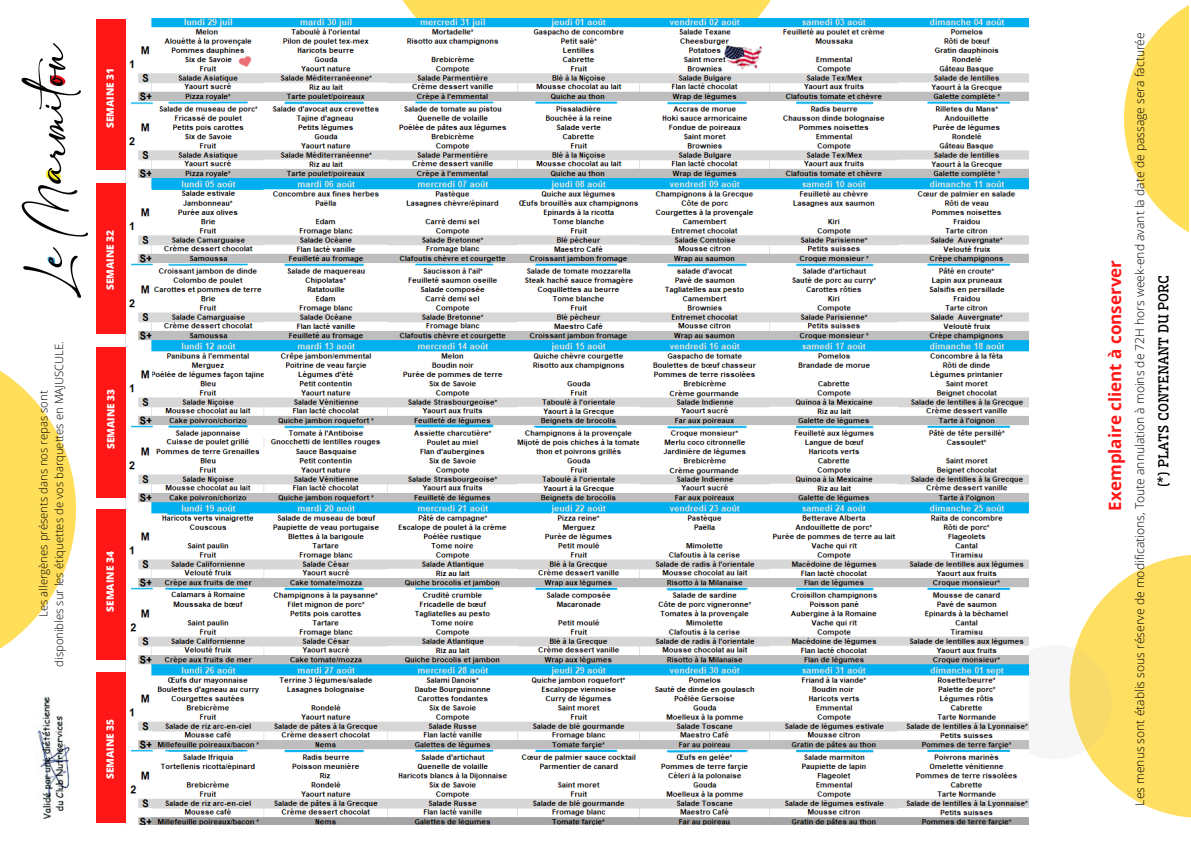
<style>
.page{position:relative;width:1191px;height:843px;background:#fff}
.page>*{position:absolute;margin:0;border:0;box-sizing:border-box;transform-origin:0 0}
.t1{font:700 17px "Open Sans";color:#ff1616}
.t2{font:13.4px "Wellfleet";color:#000}
.t3{font:800 13px "Open Sans";color:#fff}
.t4{font:300 12.1px "Open Sans";color:#000}
.t5{font:300 11.3px/15.5px "Open Sans";color:#000;text-align:center}
.t6{font:800 10px "Open Sans";color:#fff}
</style>
<div class="page">
<svg style="left:0;top:370px;width:76px;height:279px"></svg>
<div style="left:402px;top:0;width:369px;height:18px;background:#ffde59"></div>
<img style="left:21px;top:43px;width:66px;height:255px">
<svg style="left:1076px;top:555px;width:114px;height:262px;fill:#ffdf61"></svg>
<svg style="left:1028px;top:644px;width:83px;height:115px"></svg>
<svg style="left:1124px;top:6px;width:63px;height:226px"></svg>
<img style="left:36px;top:696px;width:35px;height:123px">
<img style="left:125px;top:18px;width:903px;height:806px">
<div style="left:96px;top:509px;width:29px;height:150px;background:#ff1616"></div>
<div style="left:96px;top:347px;width:29px;height:150px;background:#ff1616"></div>
<div style="left:96px;top:183px;width:29px;height:150px;background:#ff1616"></div>
<div style="left:96px;top:19px;width:29px;height:150px;background:#ff1616"></div>
<div style="left:96px;top:672px;width:29px;height:150px;background:#ff1616"></div>
<h2 class="t5" style="left:35px;top:666px;width:327px;rotate:-90deg">Les allergènes présents dans nos repas sont<br>disponibles sur les étiquettes de vos barquettes en MAJUSCULE.</h2>
<h2 class="t6" style="left:103px;top:128px;width:61px;rotate:-90deg">SEMAINE 31</h2>
<p class="t3" style="left:97px;top:159px;width:79px;rotate:-90deg">SEMAINE 44</p>
<p class="t6" style="left:103px;top:290px;width:61px;rotate:-90deg">SEMAINE 32</p>
<p class="t6" style="left:104px;top:449px;width:61px;rotate:-90deg">SEMAINE 33</p>
<p class="t6" style="left:103px;top:611px;width:61px;rotate:-90deg">SEMAINE 34</p>
<p class="t6" style="left:103px;top:778px;width:61px;rotate:-90deg">SEMAINE 35</p>
<p class="t1" style="left:1102px;top:510px;width:252px;rotate:-90deg">Exemplaire client à conserver</p>
<p class="t4" style="left:1131px;top:805px;width:774px;rotate:-90deg">Les menus sont établis sous réserve de modifications, Toute annulation à moins de 72H hors week-end avant la date de passage sera facturée</p>
<h4 class="t2" style="left:1155px;top:487px;width:214px;rotate:-90deg">(*) PLATS CONTENANT DU PORC</h4>
</div>
